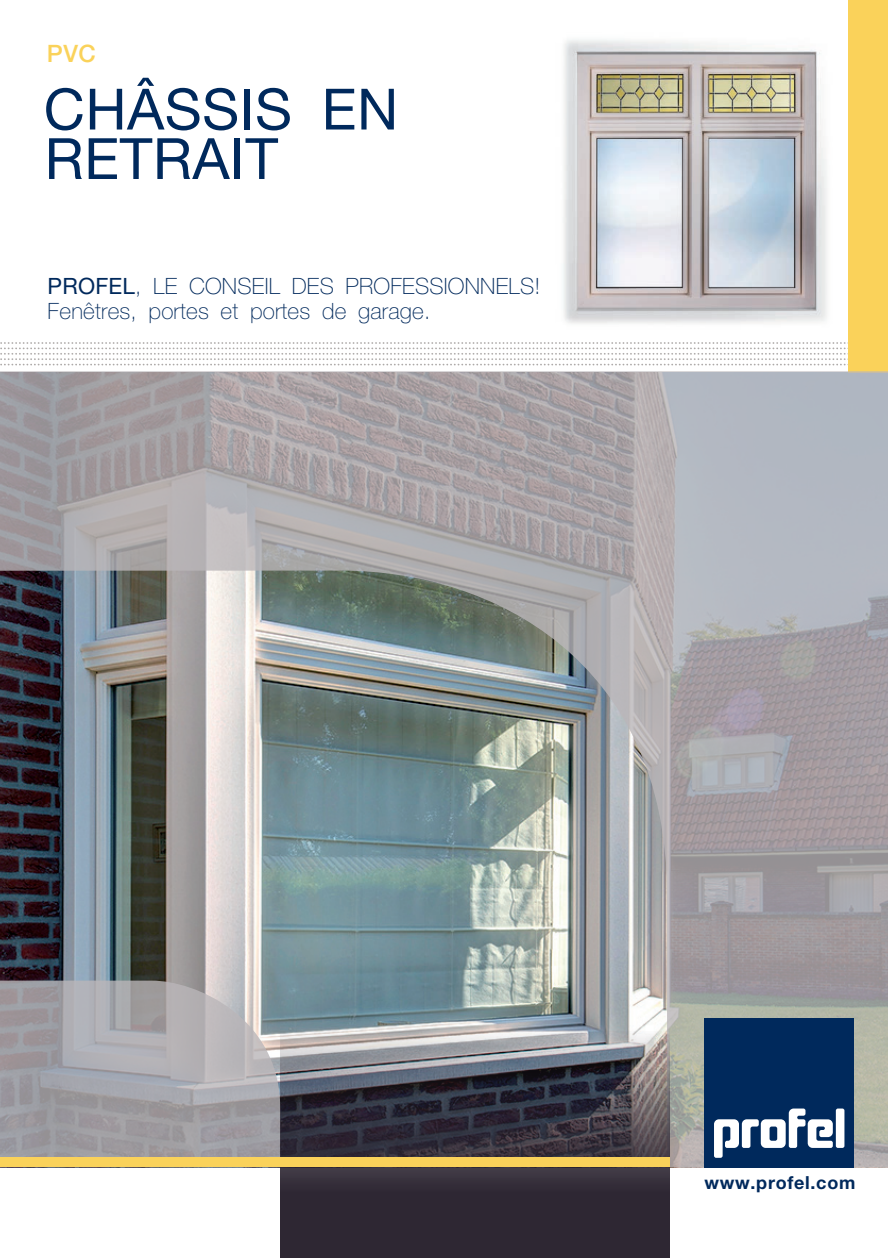
<style>
.page{position:relative;width:888px;height:1258px;background:#fff}
.page>*{position:absolute;margin:0;border:0;box-sizing:border-box;transform-origin:0 0}
.t1{font:57px/49.5px "Helvetica Neue";letter-spacing:.01em;color:#00295c}
.t2{font:500 24px "Helvetica Neue";color:#fad25a}
.t3{font:100 22.5px/25.5px "Helvetica Neue";letter-spacing:.01em;color:#00295c}
.t4{font:700 18px "Helvetica Neue";letter-spacing:.04em;color:#00295c}
.s1{font-weight:400}
</style>
<div class="page">
<svg style="left:0;top:342px;width:848px;height:23px"></svg>
<div style="left:848px;top:0;width:40px;height:372px;background:#fad25a"></div>
<img style="left:563px;top:39px;width:264px;height:285px">
<img style="left:0;top:371px;width:888px;height:796px">
<div style="left:704px;top:1018px;width:150px;height:150px;background:#00295c"></div>
<div style="left:836px;top:1108px;width:8px;height:40px;background:#fff;border-radius:2px"></div>
<svg style="left:714px;top:1108px;width:119px;height:50px"></svg>
<svg style="left:280px;top:1031px;width:390px;height:227px;background:#48454f"></svg>
<div style="left:0;top:1157px;width:670px;height:10px;background:#fad25a"></div>
<p class="t2" style="left:47px;top:39px;width:50px">PVC</p>
<h1 class="t1" style="left:44px;top:84px;width:356px">CHÂSSIS EN<br>RETRAIT</h1>
<p class="t3" style="left:48px;top:273px;width:494px"><span class="s1">PROFEL</span>, LE CONSEIL DES PROFESSIONNELS!<br>Fenêtres, portes et portes de garage.</p>
<p class="t4" style="left:704px;top:1172px;width:152px">www.profel.com</p>
</div>
